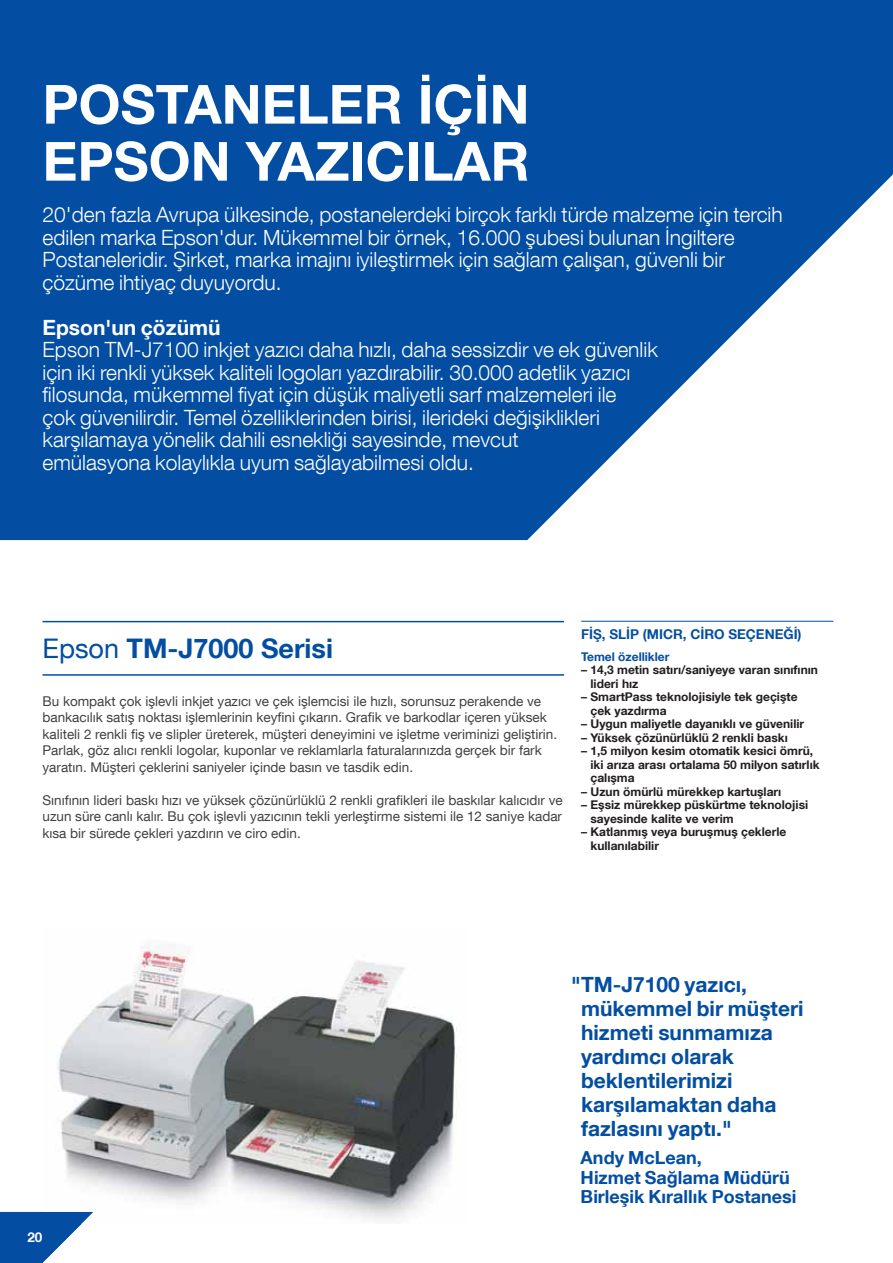
<style>
.page{position:relative;width:893px;height:1263px;background:#fff}
.page>*{position:absolute;margin:0;border:0;box-sizing:border-box;transform-origin:0 0}
.t1{font:700 54px/57px "Helvetica Neue LT Com";color:#fff}
.t2{font:700 27px "Helvetica Neue LT Com";color:#034ea2}
.t3{font:300 21px/22.5px "Helvetica Neue LT Com";color:#fff}
.t4{font:700 21px/24px "Helvetica Neue LT Com";color:#034ea2}
.t5{font:700 21px "Helvetica Neue LT Com";color:#fff}
.t6{font:700 18px/19.5px "Helvetica Neue LT Com";color:#034ea2}
.t7{font:13.5px/16.5px "Helvetica Neue LT Com";color:#414042}
.t8{font:700 13.5px "Helvetica Neue LT Com";color:#034ea2}
.t9{font:700 13.5px "Helvetica Neue LT Com";color:#fff}
.t10{font:700 12px/13.5px "Helvetica Neue LT Com";color:#231f20}
.t11{font:700 12px "Helvetica Neue LT Com";color:#034ea2}
.s1{font-weight:400}
</style>
<div class="page">
<svg style="left:0;top:0;width:893px;height:540px;background:#2566ae"></svg>
<hr style="left:581px;top:621px;width:252px;height:1px;background:#034ea2">
<hr style="left:43px;top:621px;width:521px;height:1px;background:#034ea2">
<hr style="left:43px;top:674px;width:521px;height:2px;background:#034ea2">
<img style="left:57px;top:944px;width:400px;height:277px">
<svg style="left:0;top:1212px;width:93px;height:51px"></svg>
<h1 class="t1" style="left:43px;top:74px;width:488px">POSTANELER İÇİN<br>EPSON YAZICILAR</h1>
<p class="t3" style="left:43px;top:203px;width:742px">20'den fazla Avrupa ülkesinde, postanelerdeki birçok farklı türde malzeme için tercih edilen marka Epson'dur. Mükemmel bir örnek, 16.000 şubesi bulunan İngiltere Postaneleridir. Şirket, marka imajını iyileştirmek için sağlam çalışan, güvenli bir çözüme ihtiyaç duyuyordu.</p>
<p class="t5" style="left:43px;top:314px;width:180px">Epson'un çözümü</p>
<p class="t3" style="left:43px;top:338px;width:617px">Epson TM-J7100 inkjet yazıcı daha hızlı, daha sessizdir ve ek güvenlik için iki renkli yüksek kaliteli logoları yazdırabilir. 30.000 adetlik yazıcı filosunda, mükemmel fiyat için düşük maliyetli sarf malzemeleri ile<br>çok güvenilirdir. Temel özelliklerinden birisi, ilerideki değişiklikleri karşılamaya yönelik dahili esnekliği sayesinde, mevcut<br>emülasyona kolaylıkla uyum sağlayabilmesi oldu.</p>
<p class="t2" style="left:43px;top:631px;width:292px"><span class="s1">Epson</span> TM-J7000 Serisi</p>
<p class="t7" style="left:43px;top:692px;width:516px">Bu kompakt çok işlevli inkjet yazıcı ve çek işlemcisi ile hızlı, sorunsuz perakende ve bankacılık satış noktası işlemlerinin keyfini çıkarın. Grafik ve barkodlar içeren yüksek kaliteli 2 renkli fiş ve slipler üreterek, müşteri deneyimini ve işletme veriminizi geliştirin.<br>Parlak, göz alıcı renkli logolar, kuponlar ve reklamlarla faturalarınızda gerçek bir fark yaratın. Müşteri çeklerini saniyeler içinde basın ve tasdik edin.</p>
<p class="t7" style="left:43px;top:791px;width:522px;text-align:justify">Sınıfının lideri baskı hızı ve yüksek çözünürlüklü 2 renkli grafikleri ile baskılar kalıcıdır ve uzun süre canlı kalır. Bu çok işlevli yazıcının tekli yerleştirme sistemi ile 12 saniye kadar kısa bir sürede çekleri yazdırın ve ciro edin.</p>
<p class="t8" style="left:581px;top:626px;width:222px">FİŞ, SLİP (MICR, CİRO SEÇENEĞİ)</p>
<p class="t11" style="left:581px;top:649px;width:90px">Temel özellikler</p>
<p class="t10" style="left:590px;top:663px;width:229px;text-indent:-9px">– 14,3 metin satırı/saniyeye varan sınıfının lideri hız</p>
<p class="t10" style="left:590px;top:690px;width:209px;text-indent:-9px">– SmartPass teknolojisiyle tek geçişte çek yazdırma</p>
<p class="t10" style="left:581px;top:717px;width:225px">– Uygun maliyetle dayanıklı ve güvenilir</p>
<p class="t10" style="left:581px;top:730px;width:208px">– Yüksek çözünürlüklü 2 renkli baskı</p>
<p class="t10" style="left:590px;top:744px;width:231px;text-indent:-9px">– 1,5 milyon kesim otomatik kesici ömrü, iki arıza arası ortalama 50 milyon satırlık çalışma</p>
<p class="t10" style="left:581px;top:784px;width:202px">– Uzun ömürlü mürekkep kartuşları</p>
<p class="t10" style="left:590px;top:798px;width:219px;text-indent:-9px">– Eşsiz mürekkep püskürtme teknolojisi sayesinde kalite ve verim</p>
<p class="t10" style="left:590px;top:825px;width:197px;text-indent:-9px">– Katlanmış veya buruşmuş çeklerle kullanılabilir</p>
<p class="t9" style="left:27px;top:1229px;width:17px">20</p>
<p class="t4" style="left:581px;top:972px;width:224px;text-indent:-10px">"TM-J7100 yazıcı, mükemmel bir müşteri hizmeti sunmamıza yardımcı olarak beklentilerimizi karşılamaktan daha fazlasını yaptı."</p>
<p class="t6" style="left:581px;top:1148px;width:217px">Andy McLean,<br>Hizmet Sağlama Müdürü<br>Birleşik Kırallık Postanesi</p>
</div>
